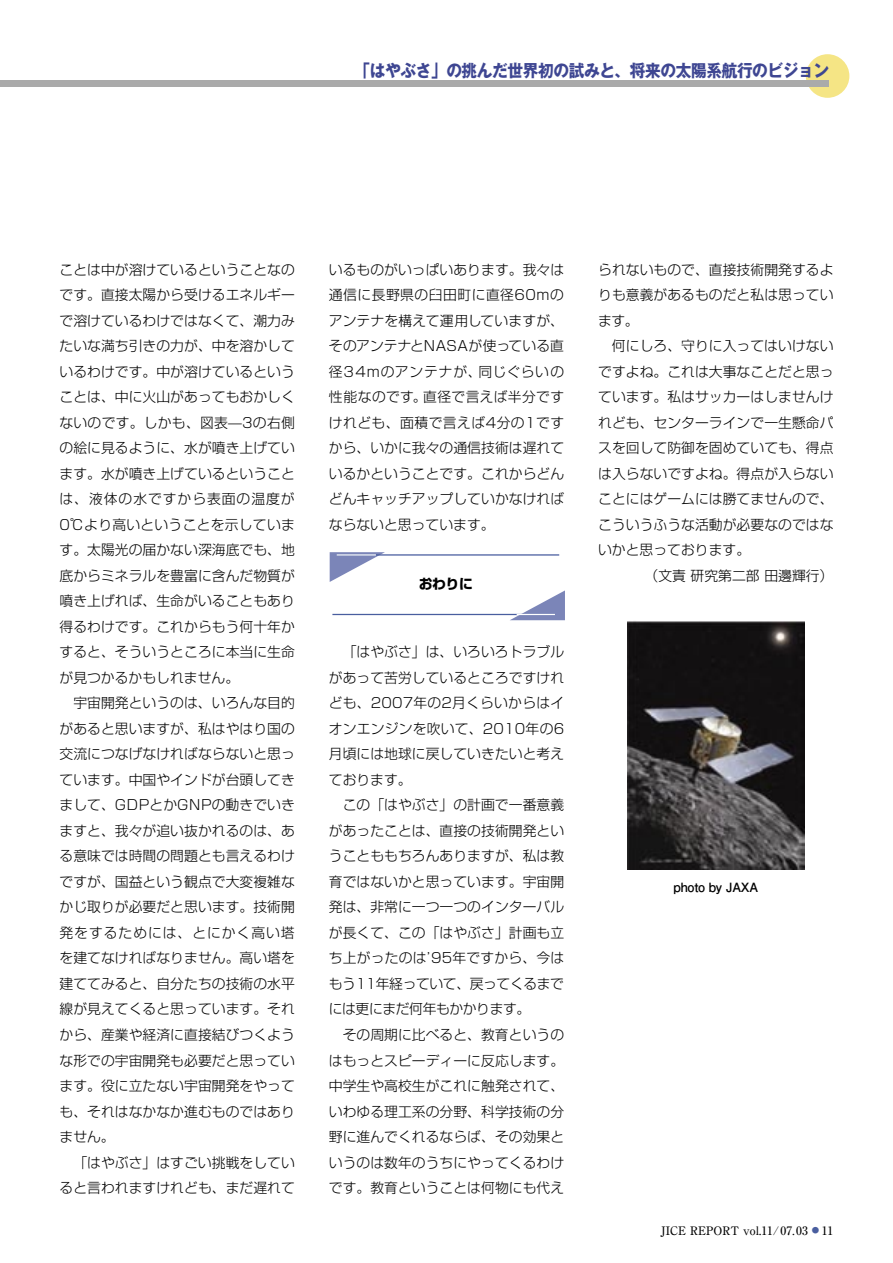
<style>
.page{position:relative;width:893px;height:1263px;background:#fff}
.page>*{position:absolute;margin:0;border:0;box-sizing:border-box;transform-origin:0 0}
.t1{font:700 16.95px "Gothic MB101 Pro";letter-spacing:-.025em;color:#3e4692;scale:.92 1}
.本文{font:300 13.8px/25.5px "Shin Go Pro";color:#000;text-align:justify}
.小見出し{font:700 13.8px "Shin Go Pro";color:#000}
.t2{font:700 12.75px "Futo Go B101 Pro";letter-spacing:-.025em;color:#000}
.t3{font:500 11.7px "Ryumin Pro";color:#000}
.s1{font-size:7.5px;color:#495e9f}
</style>
<div class="page">
<div style="left:806px;top:54px;width:43px;height:44px;background:#f5e585;border-radius:50%"></div>
<div style="left:0;top:81px;width:829px;height:6px;background:#aaa"></div>
<svg style="left:330px;top:552px;width:55px;height:30px"></svg>
<svg style="left:510px;top:590px;width:55px;height:30px"></svg>
<hr style="left:332px;top:614px;width:223px;height:1px;background:#495e9f">
<hr style="left:517px;top:614px;width:38px;height:1px;background:#fff">
<hr style="left:337px;top:554px;width:222px;height:2px;background:#495e9f">
<hr style="left:337px;top:554px;width:39px;height:2px;background:#fff">
<img style="left:627px;top:621px;width:177px;height:248px">
<p class="t1" style="left:355px;top:57px;width:517px">「はやぶさ」の挑んだ世界初の試みと、将来の太陽系航行のビジョン</p>
<p class="本文" style="left:60px;top:255px;width:237px">ことは中が溶けているということなのです。直接太陽から受けるエネルギーで溶けているわけではなくて、潮力みたいな満ち引きの力が、中を溶かしているわけです。中が溶けているということは、中に火山があってもおかしくないのです。しかも、図表̶3の右側の絵に見るように、水が噴き上げています。水が噴き上げているということは、液体の水ですから表面の温度が0℃より高いということを示しています。太陽光の届かない深海底でも、地底からミネラルを豊富に含んだ物質が噴き上げれば、生命がいることもあり得るわけです。これからもう何十年かすると、そういうところに本当に生命が見つかるかもしれません。</p>
<p class="本文" style="left:60px;top:689px;width:237px;text-indent:14px">宇宙開発というのは、いろんな目的があると思いますが、私はやはり国の交流につなげなければならないと思っています。中国やインドが台頭してきまして、GDPとかGNPの動きでいきますと、我々が追い抜かれるのは、ある意味では時間の問題とも言えるわけですが、国益という観点で大変複雑なかじ取りが必要だと思います。技術開発をするためには、とにかく高い塔を建てなければなりません。高い塔を建ててみると、自分たちの技術の水平線が見えてくると思っています。それから、産業や経済に直接結びつくような形での宇宙開発も必要だと思っています。役に立たない宇宙開発をやっても、それはなかなか進むものではありません。</p>
<p class="本文" style="left:60px;top:1148px;width:237px;text-align:right">「はやぶさ」はすごい挑戦をしていると言われますけれども、まだ遅れて</p>
<p class="本文" style="left:329px;top:255px;width:237px">いるものがいっぱいあります。我々は通信に長野県の臼田町に直径60mのアンテナを構えて運用していますが、そのアンテナとNASAが使っている直径34mのアンテナが、同じぐらいの性能なのです。直径で言えば半分ですけれども、面積で言えば4分の1ですから、いかに我々の通信技術は遅れているかということです。これからどんどんキャッチアップしていかなければならないと思っています。</p>
<p class="小見出し" style="left:419px;top:573px;width:56px">おわりに</p>
<p class="本文" style="left:329px;top:638px;width:237px;text-indent:14px">「はやぶさ」は、いろいろトラブルがあって苦労しているところですけれども、2007年の2月くらいからはイオンエンジンを吹いて、2010年の6月頃には地球に戻していきたいと考えております。</p>
<p class="本文" style="left:329px;top:791px;width:237px;text-indent:14px">この「はやぶさ」の計画で一番意義があったことは、直接の技術開発ということももちろんありますが、私は教育ではないかと思っています。宇宙開発は、非常に一つ一つのインターバルが長くて、この「はやぶさ」計画も立ち上がったのはʼ95年ですから、今はもう11年経っていて、戻ってくるまでには更にまだ何年もかかります。</p>
<p class="本文" style="left:329px;top:1020px;width:237px;text-indent:14px">その周期に比べると、教育というのはもっとスピーディーに反応します。中学生や高校生がこれに触発されて、いわゆる理工系の分野、科学技術の分野に進んでくれるならば、その効果というのは数年のうちにやってくるわけです。教育ということは何物にも代え</p>
<p class="本文" style="left:598px;top:255px;width:237px">られないもので、直接技術開発するよりも意義があるものだと私は思っています。</p>
<p class="本文" style="left:598px;top:331px;width:237px;text-indent:14px">何にしろ、守りに入ってはいけないですよね。これは大事なことだと思っています。私はサッカーはしませんけれども、センターラインで一生懸命パスを回して防御を固めていても、得点は入らないですよね。得点が入らないことにはゲームには勝てませんので、こういうふうな活動が必要なのではないかと思っております。</p>
<p class="本文" style="left:645px;top:561px;width:190px">（文責 研究第二部 田邊輝行）</p>
<p class="t2" style="left:673px;top:877px;width:86px">photo by JAXA</p>
<p class="t3" style="left:661px;top:1221px;width:174px">JICE REPORT vol.11/07.03 <span class="s1">●</span> 11</p>
</div>
